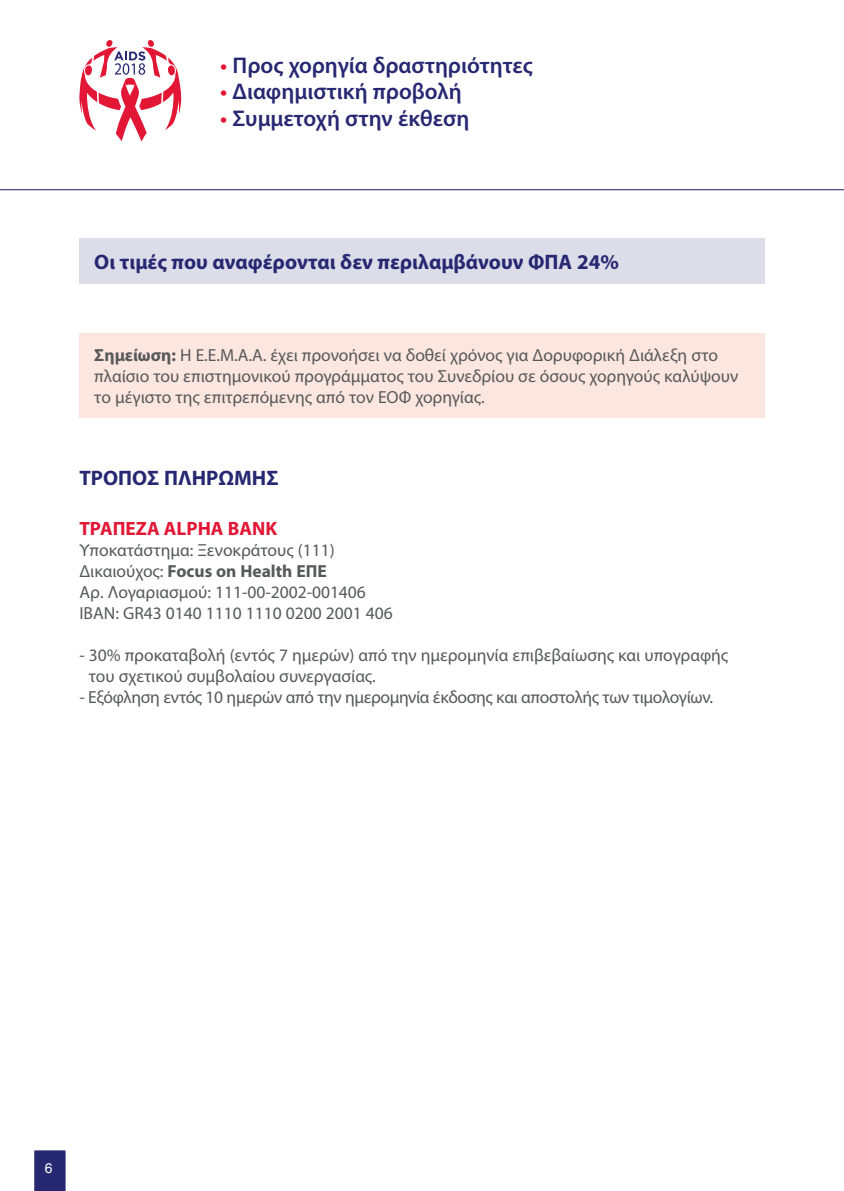
<style>
.page{position:relative;width:844px;height:1191px;background:#fff}
.page>*{position:absolute;margin:0;border:0;box-sizing:border-box;transform-origin:0 0}
.t1{font:600 22.75px "Myriad Pro";color:#272872}
.SubSubChaper{font:700 21px "Myriad Pro";color:#272872}
.SubChapters{font:700 21px "Myriad Pro";color:#272872}
.SubSubChaper-2{font:700 19.25px "Myriad Pro";color:#e21736}
.t2{font:17.5px/21px "Myriad Pro";color:#57585a}
.t3{font:17.5px "Myriad Pro";letter-spacing:-.02em;color:#57585a}
.t4{font:700 17.5px "Myriad Pro";color:#57585a}
.t5{font:14px "Helvetica";color:#fff}
.s1{color:#e21736}
.s2{font-weight:700}
.s3{font-weight:400}
</style>
<div class="page">
<svg style="left:34px;top:1150px;width:32px;height:41px"></svg>
<div style="left:106px;top:40px;width:7px;height:7px;background:#e21736;border-radius:50%"></div>
<svg style="left:147px;top:40px;width:7px;height:7px"></svg>
<svg style="left:79px;top:47px;width:102px;height:95px"></svg>
<hr style="left:0;top:189px;width:843px;height:1px;background:#272872">
<div style="left:79px;top:238px;width:685px;height:46px;background:#dddce9"></div>
<div style="left:79px;top:333px;width:685px;height:85px;background:#fce7e0"></div>
<h1 class="t1" style="left:220px;top:51px;width:314px"><span class="s1">•</span> Προς χορηγία δραστηριότητες</h1>
<h1 class="t1" style="left:220px;top:77px;width:243px"><span class="s1">•</span> Διαφημιστική προβολή</h1>
<h1 class="t1" style="left:220px;top:103px;width:250px"><span class="s1">•</span> Συμμετοχή στην έκθεση</h1>
<p class="SubSubChaper" style="left:94px;top:248px;width:526px">Οι τιμές που αναφέρονται δεν περιλαμβάνουν ΦΠΑ 24%</p>
<p class="t2" style="left:94px;top:345px;width:645px"><span class="s2">Σημείωση:</span> Η Ε.Ε.Μ.Α.Α. έχει προνοήσει να δοθεί χρόνος για Δορυφορική Διάλεξη στο πλαίσιο του επιστημονικού προγράμματος του Συνεδρίου σε όσους χορηγούς καλύψουν το μέγιστο της επιτρεπόμενης από τον ΕΟΦ χορηγίας.</p>
<p class="SubChapters" style="left:79px;top:465px;width:200px">ΤΡΟΠΟΣ ΠΛΗΡΩΜΗΣ</p>
<p class="SubSubChaper-2" style="left:79px;top:516px;width:199px">ΤΡΑΠΕΖΑ ALPHA BANK</p>
<p class="t2" style="left:79px;top:539px;width:257px">Υποκατάστημα: Ξενοκράτους (111)</p>
<p class="t4" style="left:79px;top:559px;width:249px"><span class="s3">Δικαιούχος:</span> Focus on Health ΕΠΕ</p>
<p class="t2" style="left:79px;top:581px;width:288px">Αρ. Λογαριασμού: 111-00-2002-001406</p>
<p class="t2" style="left:79px;top:602px;width:315px">IBAN: GR43 0140 1110 1110 0200 2001 406</p>
<p class="t2" style="left:89px;top:644px;width:640px;text-indent:-9px">- 30% προκαταβολή (εντός 7 ημερών) από την ημερομηνία επιβεβαίωσης και υπογραφής του σχετικού συμβολαίου συνεργασίας.</p>
<p class="t3" style="left:79px;top:686px;width:635px">- Εξόφληση εντός 10 ημερών από την ημερομηνία έκδοσης και αποστολής των τιμολογίων.</p>
<p class="t5" style="left:45px;top:1157px;width:9px">6</p>
</div>
